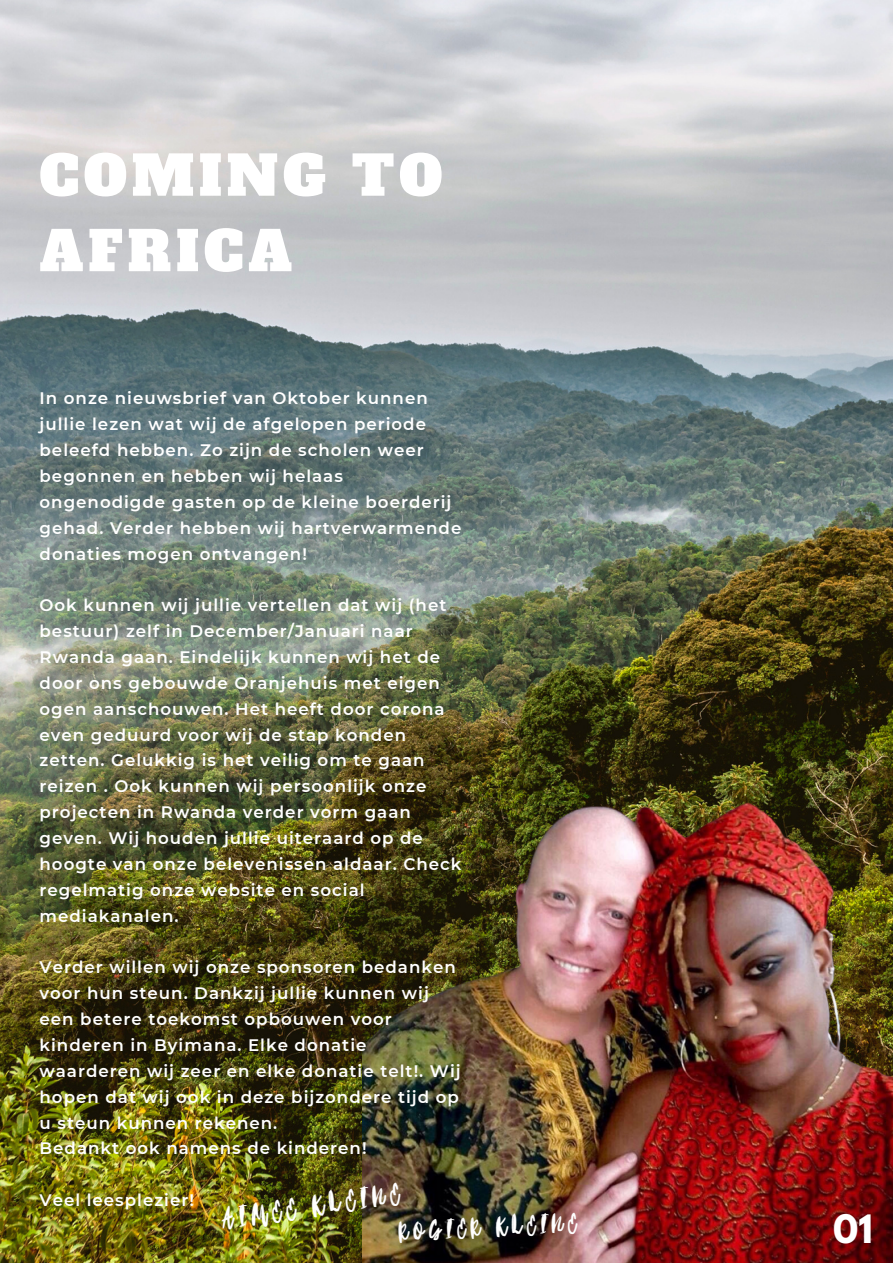
<style>
.page{position:relative;width:893px;height:1264px;background:#fff}
.page>*{position:absolute;margin:0;border:0;box-sizing:border-box;transform-origin:0 0}
.t1{font:54.45px/75.4px "Alfa Slab One";letter-spacing:.09em;color:#fff}
.t2{font:700 34.65px "League Spartan";color:#fff}
.t3{font:23.25px "Portobesto";color:#fff}
.t4{font:21.3px "Portobesto";color:#fff}
.t5{font:600 16.65px/25.8px "Montserrat";letter-spacing:.06em;color:#fff}
</style>
<div class="page">
<img style="left:0;top:0;width:892px;height:1262px">
<img style="left:362px;top:773px;width:530px;height:489px">
<h1 class="t1" style="left:40px;top:139px;width:404px">COMING TO<br>AFRICA</h1>
<p class="t5" style="left:40px;top:385px;width:423px">In onze nieuwsbrief van Oktober kunnen jullie lezen wat wij de afgelopen periode beleefd hebben. Zo zijn de scholen weer begonnen en hebben wij helaas ongenodigde gasten op de kleine boerderij gehad. Verder hebben wij hartverwarmende donaties mogen ontvangen!</p>
<p class="t5" style="left:40px;top:592px;width:423px">Ook kunnen wij jullie vertellen dat wij (het bestuur) zelf in December/Januari naar Rwanda gaan. Eindelijk kunnen wij het de door ons gebouwde Oranjehuis met eigen ogen aanschouwen. Het heeft door corona even geduurd voor wij de stap konden zetten. Gelukkig is het veilig om te gaan reizen . Ook kunnen wij persoonlijk onze projecten in Rwanda verder vorm gaan geven. Wij houden jullie uiteraard op de hoogte van onze belevenissen aldaar. Check regelmatig onze website en social mediakanalen.</p>
<p class="t5" style="left:40px;top:954px;width:422px">Verder willen wij onze sponsoren bedanken voor hun steun. Dankzij jullie kunnen wij een betere toekomst opbouwen voor kinderen in Byimana. Elke donatie waarderen wij zeer en elke donatie telt!. Wij hopen dat wij ook in deze bijzondere tijd op u steun kunnen rekenen.<br>Bedankt ook namens de kinderen!</p>
<p class="t5" style="left:40px;top:1187px;width:156px">Veel leesplezier!</p>
<h3 class="t3" style="left:220px;top:1203px;width:179px;rotate:-8deg">AIMEE KLEINE</h3>
<p class="t4" style="left:398px;top:1218px;width:179px;rotate:-3deg">ROGIER KLEINE</p>
<h2 class="t2" style="left:833px;top:1211px;width:41px">01</h2>
</div>
